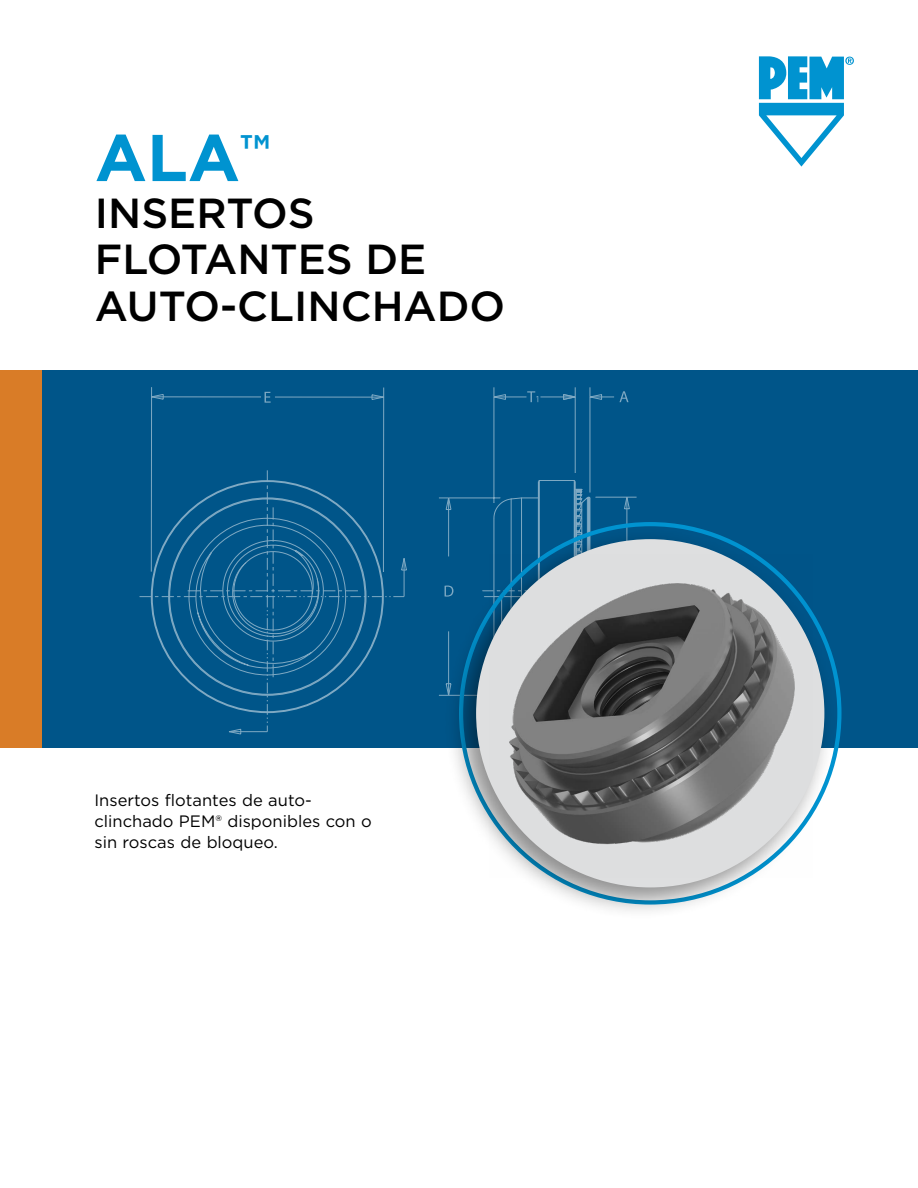
<style>
.page{position:relative;width:918px;height:1188px;background:#fff}
.page>*{position:absolute;margin:0;border:0;box-sizing:border-box;transform-origin:0 0}
.t1{font:700 66px "Gotham";color:#0093d0}
.t2{font:500 42px/46.5px "Gotham";color:#000}
.t3{font:16.5px/21px "Gotham";color:#000}
</style>
<div class="page">
<div style="left:0;top:370px;width:918px;height:378px;background:#005589"></div>
<svg style="left:493px;top:387px;width:144px;height:140px"></svg>
<svg style="left:150px;top:479px;width:441px;height:228px"></svg>
<svg style="left:151px;top:391px;width:425px;height:12px"></svg>
<svg style="left:589px;top:391px;width:40px;height:11px"></svg>
<svg style="left:228px;top:489px;width:363px;height:246px"></svg>
<div style="left:0;top:370px;width:41px;height:378px;background:#d97c27"></div>
<svg style="left:759px;top:56px;width:95px;height:111px"></svg>
<div style="left:444px;top:527px;width:392px;height:393px;background:#000;opacity:.45"></div>
<div style="left:476px;top:539px;width:348px;height:348px;background:#dedfe0;border-radius:50%"></div>
<img style="left:490px;top:554px;width:323px;height:323px">
<h1 class="t1" style="left:95px;top:114px;width:177px">ALA<sup>™</sup></h1>
<h2 class="t2" style="left:95px;top:189px;width:412px">INSERTOS<br>FLOTANTES DE<br>AUTO-CLINCHADO</h2>
<p class="t3" style="left:94px;top:789px;width:279px">Insertos flotantes de auto&shy;clinchado PEM® disponibles con o sin roscas de bloqueo.</p>
</div>
